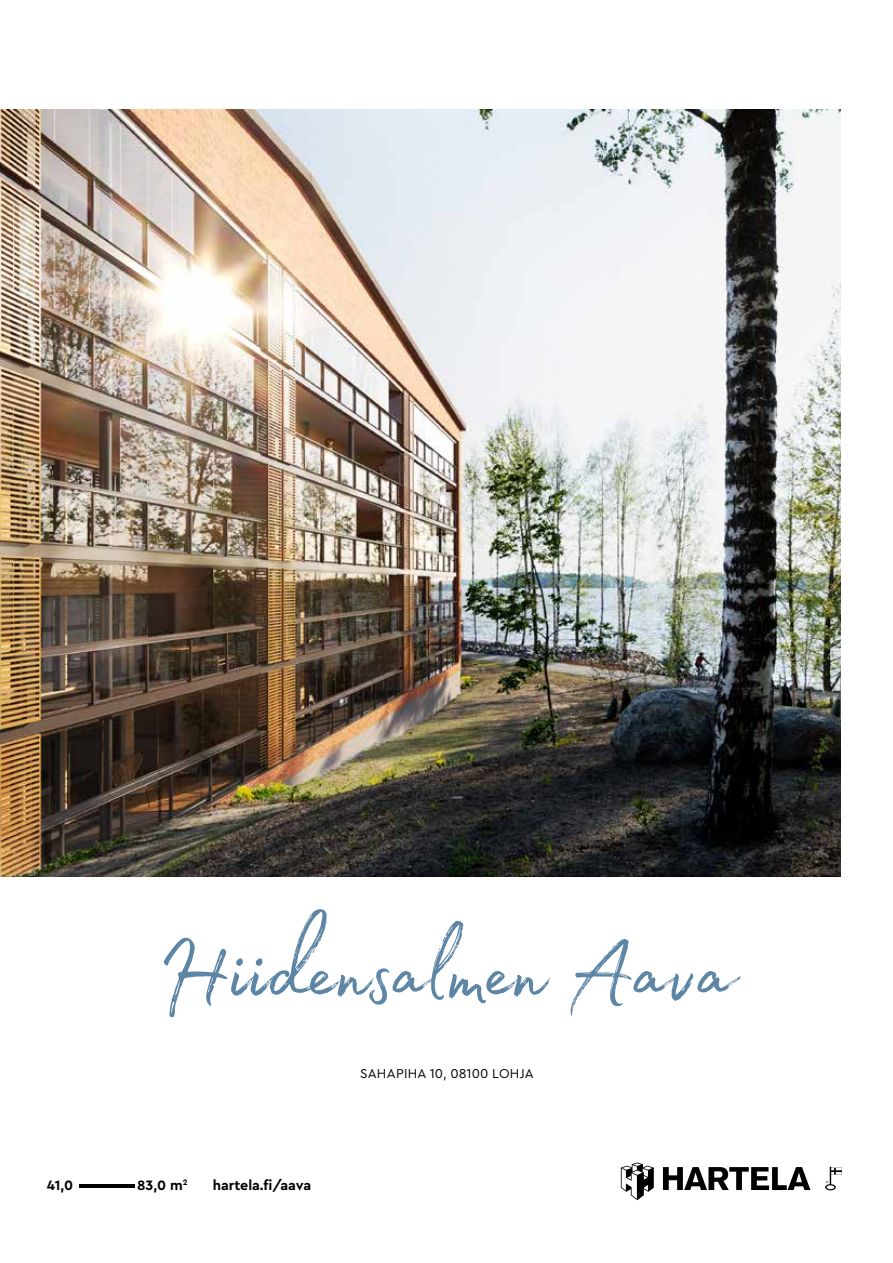
<style>
.page{position:relative;width:893px;height:1263px;background:#fff}
.page>*{position:absolute;margin:0;border:0;box-sizing:border-box;transform-origin:0 0}
.t1{font:114px "Madelyn";letter-spacing:-.015em;color:#5d85a5}
.t2{font:700 14.25px "Cera PRO";color:#000}
.t3{font:13.5px "Cera PRO";letter-spacing:.015em;color:#000}
.t4{font:700 8.25px "Cera PRO";color:#000}
</style>
<div class="page">
<img style="left:0;top:109px;width:840px;height:767px">
<svg style="left:663px;top:1167px;width:147px;height:23px"></svg>
<svg style="left:621px;top:1162px;width:33px;height:38px"></svg>
<svg style="left:825px;top:1166px;width:17px;height:24px"></svg>
<hr style="left:79px;top:1184px;width:55px;height:3px;background:#000">
<h1 class="t1" style="left:158px;top:886px;width:578px">Hiidensalmen Aava</h1>
<p class="t2" style="left:47px;top:1175px;width:28px">41,0</p>
<p class="t2" style="left:137px;top:1175px;width:47px">83,0 m</p>
<p class="t2" style="left:213px;top:1175px;width:100px">hartela.fi/aava</p>
<p class="t4" style="left:183px;top:1177px;width:6px">2</p>
<p class="t3" style="left:360px;top:1065px;width:175px">SAHAPIHA 10, 08100 LOHJA</p>
</div>
